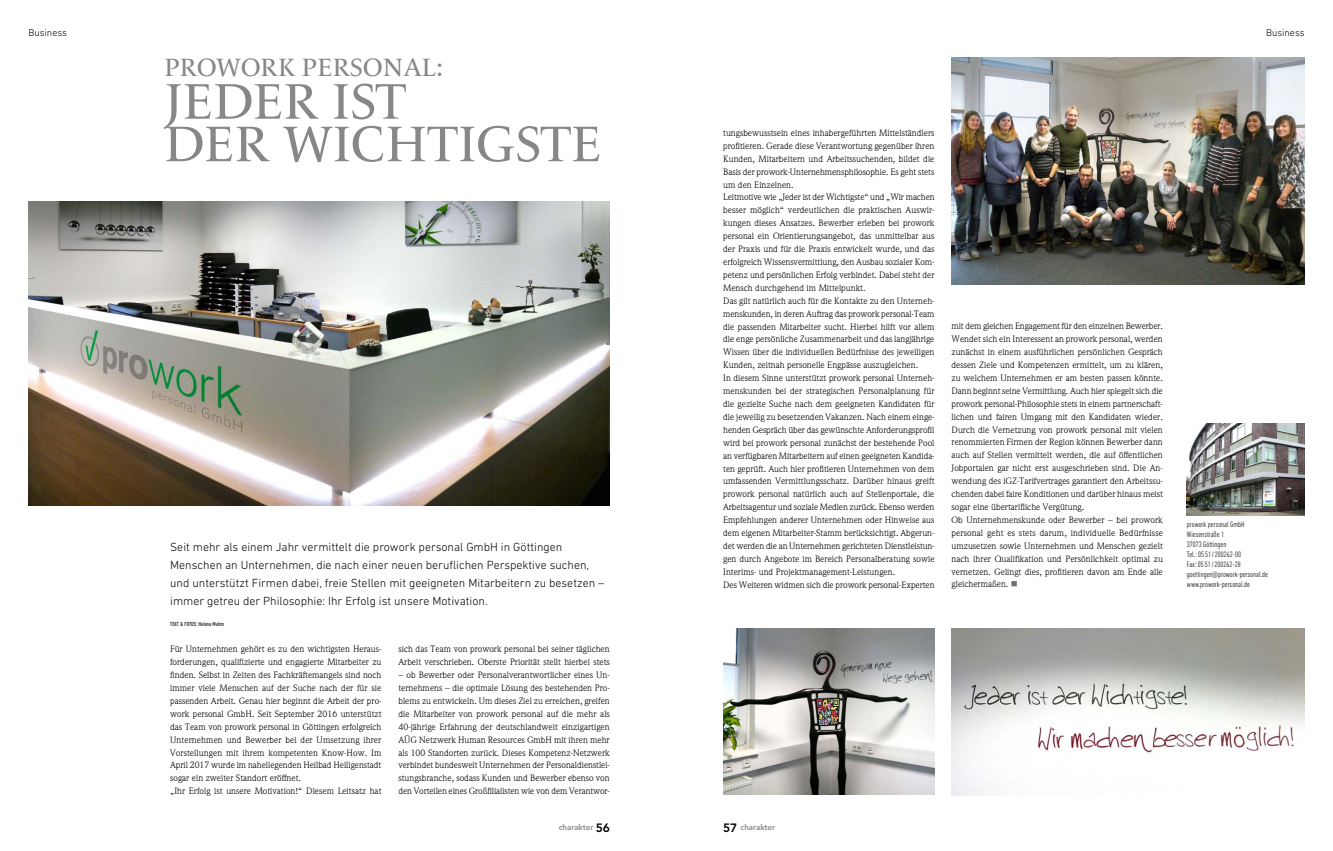
<style>
.page{position:relative;width:1333px;height:851px;background:#fff}
.page>*{position:absolute;margin:0;border:0;box-sizing:border-box;transform-origin:0 0}
.t1{font:51px/42.5px "Le Monde Livre Normal Os F";color:#878786}
.t2{font:25.5px "Le Monde Livre Normal Os F";color:#878786}
.t3{font:300 12px/18px "DIN Next LT Pro";color:#000}
.t4{font:300 10px "DIN Next LT Pro";color:#000}
.t5{font:9px/12.9px "Weidemann Std";color:#000;scale:1.05 1}
.t6{font:300 condensed 8px/10px "DIN Next LT Pro";color:#000}
.t7{font:800 8px "Avenir LT Std";letter-spacing:-.01em;color:#878786}
.t8{font:condensed 6px "DIN Next LT Pro";color:#000}
.s1{font-size:12px;color:#000}
.s2{color:#6f6f6e}
</style>
<div class="page">
<img style="left:28px;top:201px;width:581px;height:304px">
<img style="left:951px;top:57px;width:353px;height:227px">
<img style="left:723px;top:628px;width:211px;height:166px">
<img style="left:951px;top:628px;width:353px;height:166px">
<img style="left:1186px;top:424px;width:118px;height:91px">
<p class="t4" style="left:28px;top:27px;width:40px">Business</p>
<p class="t4" style="left:1265px;top:27px;width:40px">Business</p>
<h2 class="t2" style="left:164px;top:52px;width:280px">PROWORK PERSONAL:</h2>
<h1 class="t1" style="left:164px;top:80px;width:439px">JEDER IST<br>DER WICHTIGSTE</h1>
<p class="t3" style="left:170px;top:537px;width:435px">Seit mehr als einem Jahr vermittelt die prowork personal GmbH in Göttingen Menschen an Unternehmen, die nach einer neuen beruflichen Perspektive suchen, und unterstützt Firmen dabei, freie Stellen mit geeigneten Mitarbeitern zu besetzen – immer getreu der Philosophie: Ihr Erfolg ist unsere Motivation.</p>
<p class="t8" style="left:170px;top:620px;width:55px">TEXT &amp; FOTOS: Helena Muhm</p>
<p class="t5" style="left:170px;top:642px;width:203px">Für Unternehmen gehört es zu den wichtigsten Heraus&shy;forderungen, qualifizierte und engagierte Mitarbeiter zu finden. Selbst in Zeiten des Fachkräftemangels sind noch immer viele Menschen auf der Suche nach der für sie passenden Arbeit. Genau hier beginnt die Arbeit der pro&shy;work personal GmbH. Seit September 2016 unterstützt das Team von prowork personal in Göttingen erfolgreich Unternehmen und Bewerber bei der Umsetzung ihrer Vorstellungen mit ihrem kompetenten Know-How. Im April 2017 wurde im naheliegenden Heilbad Heiligenstadt sogar ein zweiter Standort eröffnet.<br>„Ihr Erfolg ist unsere Motivation!“ Diesem Leitsatz hat</p>
<p class="t5" style="left:398px;top:642px;width:203px">sich das Team von prowork personal bei seiner täglichen<br>Arbeit verschrieben. Oberste Priorität stellt hierbei stets</p>
<p class="t5" style="left:398px;top:668px;width:203px;text-align:justify">– ob Bewerber oder Personalverantwortlicher eines Un&shy;ternehmens – die optimale Lösung des bestehenden Pro&shy;blems zu entwickeln. Um dieses Ziel zu erreichen, greifen die Mitarbeiter von prowork personal auf die mehr als 40-jährige Erfahrung der deutschlandweit einzigartigen AÜG Netzwerk Human Resources GmbH mit ihren mehr als 100 Standorten zurück. Dieses Kompetenz-Netzwerk verbindet bundesweit Unternehmen der Personaldienstlei&shy;stungsbranche, sodass Kunden und Bewerber ebenso von den Vorteilen eines Großfilialisten wie von dem Verantwor-</p>
<p class="t5" style="left:723px;top:126px;width:203px">tungsbewusstsein eines inhabergeführten Mittelständlers profitieren. Gerade diese Verantwortung gegenüber ihren Kunden, Mitarbeitern und Arbeitssuchenden, bildet die Basis der prowork-Unternehmensphilosophie. Es geht stets um den Einzelnen.<br>Leitmotive wie „Jeder ist der Wichtigste“ und „Wir machen besser möglich“ verdeutlichen die praktischen Auswir&shy;kungen dieses Ansatzes. Bewerber erleben bei prowork personal ein Orientierungsangebot, das unmittelbar aus der Praxis und für die Praxis entwickelt wurde, und das erfolgreich Wissensvermittlung, den Ausbau sozialer Kom&shy;petenz und persönlichen Erfolg verbindet. Dabei steht der Mensch durchgehend im Mittelpunkt.<br>Das gilt natürlich auch für die Kontakte zu den Unterneh&shy;menskunden, in deren Auftrag das prowork personal-Team die passenden Mitarbeiter sucht. Hierbei hilft vor allem die enge persönliche Zusammenarbeit und das langjährige Wissen über die individuellen Bedürfnisse des jeweiligen Kunden, zeitnah personelle Engpässe auszugleichen.<br>In diesem Sinne unterstützt prowork personal Unterneh&shy;menskunden bei der strategischen Personalplanung für die gezielte Suche nach dem geeigneten Kandidaten für die jeweilig zu besetzenden Vakanzen. Nach einem einge&shy;henden Gespräch über das gewünschte Anforderungsprofil wird bei prowork personal zunächst der bestehende Pool an verfügbaren Mitarbeitern auf einen geeigneten Kandida&shy;ten geprüft. Auch hier profitieren Unternehmen von dem umfassenden Vermittlungsschatz. Darüber hinaus greift prowork personal natürlich auch auf Stellenportale, die Arbeitsagentur und soziale Medien zurück. Ebenso werden Empfehlungen anderer Unternehmen oder Hinweise aus dem eigenen Mitarbeiter-Stamm berücksichtigt. Abgerun&shy;det werden die an Unternehmen gerichteten Dienstleistun&shy;gen durch Angebote im Bereich Personalberatung sowie Interims- und Projektmanagement-Leistungen.<br>Des Weiteren widmen sich die prowork personal-Experten</p>
<p class="t7" style="left:559px;top:822px;width:52px">charakter <span class="s1">56</span></p>
<p class="t7" style="left:723px;top:822px;width:54px"><span class="s1">57</span> charakter</p>
<p class="t5" style="left:951px;top:319px;width:203px">mit dem gleichen Engagement für den einzelnen Bewerber.<br>Wendet sich ein Interessent an prowork personal, werden zunächst in einem ausführlichen persönlichen Gespräch dessen Ziele und Kompetenzen ermittelt, um zu klären, zu welchem Unternehmen er am besten passen könnte.<br>Dann beginnt seine Vermittlung. Auch hier spiegelt sich die prowork personal-Philosophie stets in einem partnerschaft&shy;lichen und fairen Umgang mit den Kandidaten wieder.<br>Durch die Vernetzung von prowork personal mit vielen renommierten Firmen der Region können Bewerber dann auch auf Stellen vermittelt werden, die auf öffentlichen Jobportalen gar nicht erst ausgeschrieben sind. Die An&shy;wendung des iGZ-Tarifvertrages garantiert den Arbeitssu&shy;chenden dabei faire Konditionen und darüber hinaus meist sogar eine übertarifliche Vergütung.<br>Ob Unternehmenskunde oder Bewerber – bei prowork personal geht es stets darum, individuelle Bedürfnisse umzusetzen sowie Unternehmen und Menschen gezielt nach ihrer Qualifikation und Persönlichkeit optimal zu vernetzen. Gelingt dies, profitieren davon am Ende alle gleichermaßen. <span class="s2">■</span></p>
<p class="t6" style="left:1186px;top:519px;width:83px">prowork personal GmbH<br>Wiesenstraße 1<br>37073 Göttingen<br>Tel.: 0551/200262-00<br>Fax: 0551/200262-28 goettingen@prowork-personal.de www.prowork-personal.de</p>
</div>
